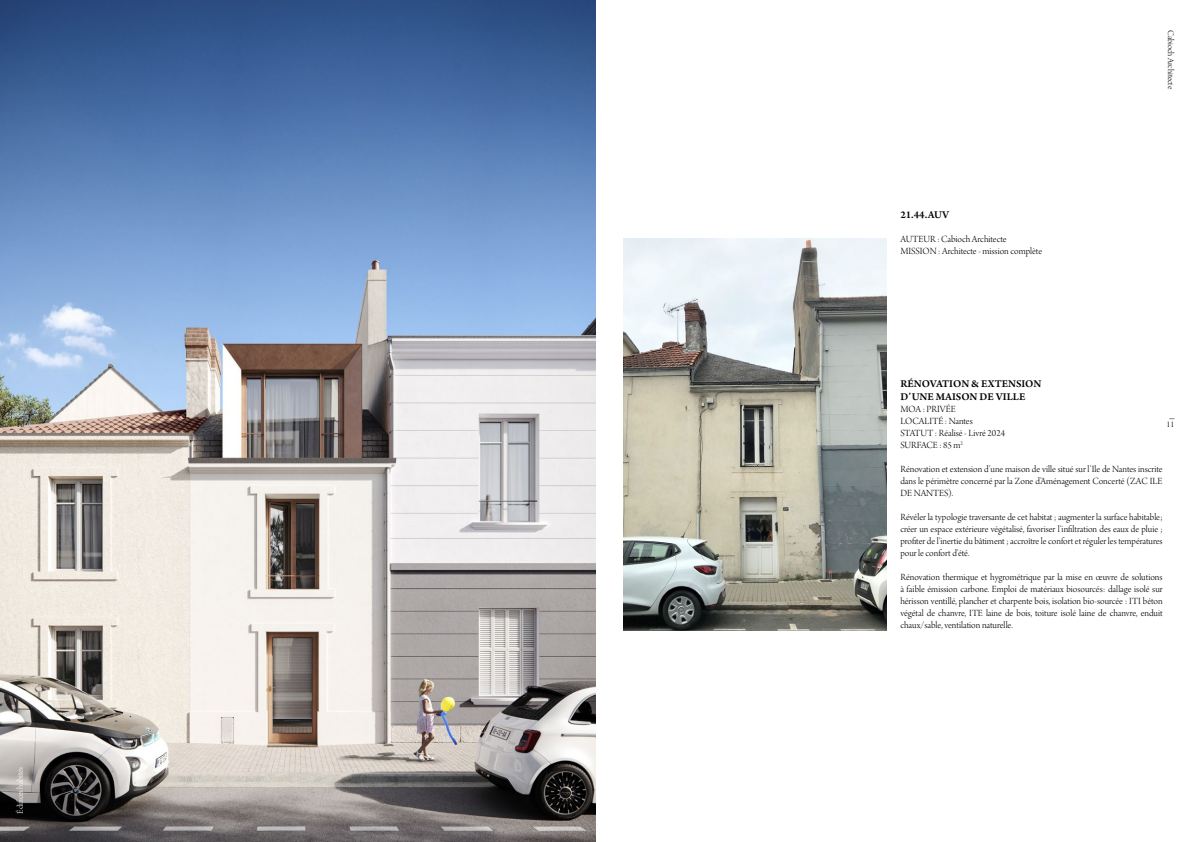
<style>
.page{position:relative;width:1191px;height:842px;background:#fff}
.page>*{position:absolute;margin:0;border:0;box-sizing:border-box;transform-origin:0 0}
.t1{font:600 11px/13.2px "Arno Pro";color:#000}
.t2{font:10px/12px "Arno Pro Light Display";color:#000;text-align:justify}
.t3{font:9px "Arno Pro Light Display";color:#000}
.t4{font:9px "Arno Pro Light Display";color:#fff}
.t5{font:9px "Arno Pro";color:#000}
</style>
<div class="page">
<img style="left:0;top:0;width:596px;height:842px">
<img style="left:623px;top:239px;width:263px;height:392px">
<p class="t5" style="left:17px;top:409px;width:6px">_</p>
<p class="t3" style="left:17px;top:420px;width:9px">10</p>
<p class="t4" style="left:15px;top:814px;width:48px;rotate:-90deg">Édifices habités</p>
<p class="t1" style="left:900px;top:208px;width:50px">21.44.AUV</p>
<p class="t2" style="left:900px;top:233px;width:143px">AUTEUR : Cabioch Architecte<br>MISSION : Architecte - mission complète</p>
<p class="t3" style="left:1175px;top:30px;width:60px;rotate:90deg">Cabioch Architecte</p>
<p class="t1" style="left:900px;top:377px;width:143px">RÉNOVATION &amp; EXTENSION<br>D’UNE MAISON DE VILLE</p>
<p class="t2" style="left:900px;top:404px;width:106px;text-align:left">MOA : PRIVÉE<br>LOCALITÉ : Nantes<br>STATUT : Réalisé - Livré 2024<br>SURFACE : 85 m<sup>2</sup></p>
<p class="t2" style="left:900px;top:464px;width:264px">Rénovation et extension d’une maison de ville situé sur l’Ile de Nantes inscrite dans le périmètre concerné par la Zone d’Aménagement Concerté (ZAC ILE DE NANTES).</p>
<p class="t2" style="left:900px;top:512px;width:264px">Révéler la typologie traversante de cet habitat ; augmenter la surface habitable; créer un espace extérieure végétalisé, favoriser l’infiltration des eaux de pluie ; profiter de l’inertie du bâtiment ; accroître le confort et réguler les températures pour le confort d’été.</p>
<p class="t2" style="left:900px;top:572px;width:264px">Rénovation thermique et hygrométrique par la mise en œuvre de solutions à faible émission carbone. Emploi de matériaux biosourcés: dallage isolé sur hérisson ventillé, plancher et charpente bois, isolation bio-sourcée : ITI béton végétal de chanvre, ITE laine de bois, toiture isolé laine de chanvre, enduit chaux/sable, ventilation naturelle.</p>
<p class="t5" style="left:1169px;top:409px;width:6px">_</p>
<p class="t3" style="left:1166px;top:420px;width:9px">11</p>
</div>
